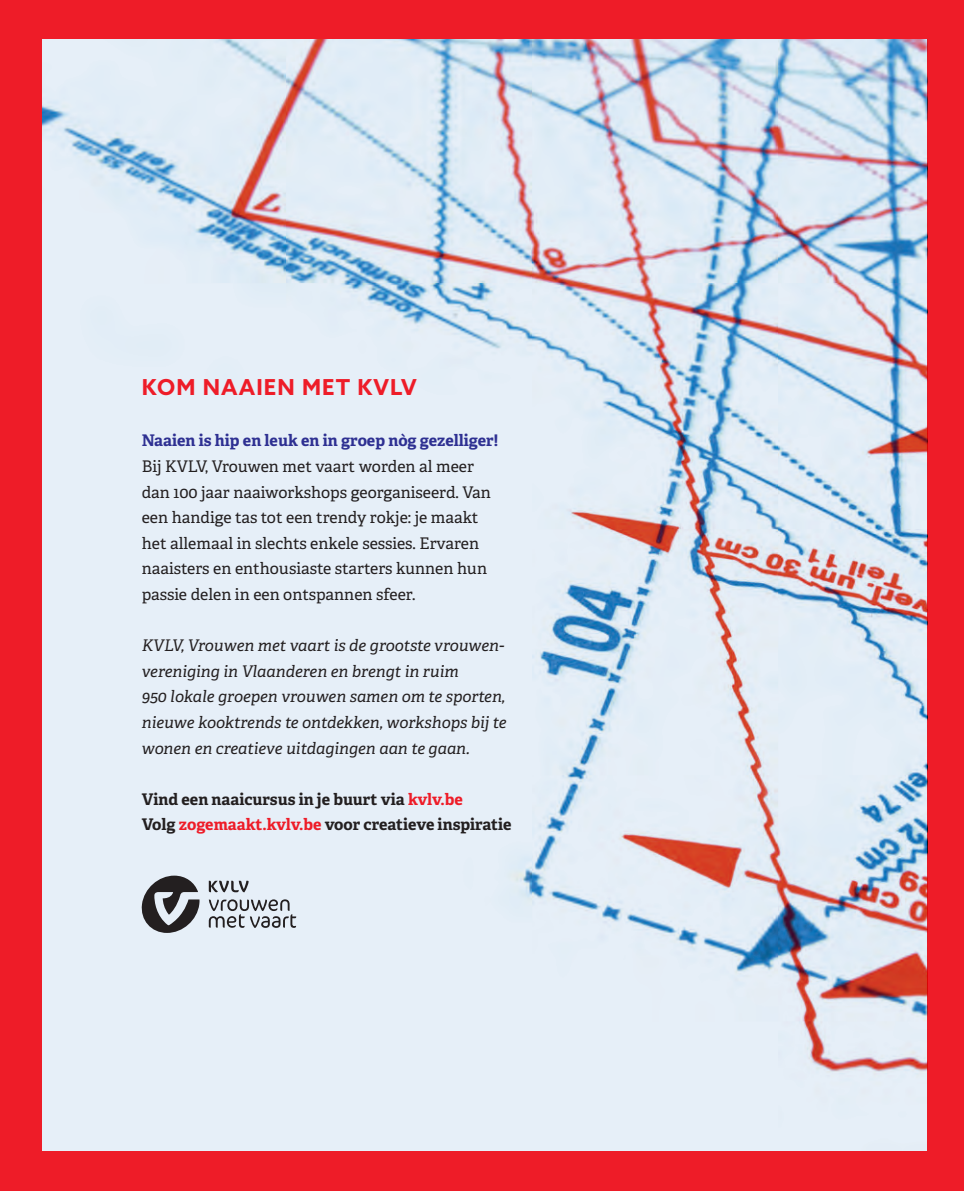
<style>
.page{position:relative;width:964px;height:1191px;background:#ee1c28}
.page>*{position:absolute;margin:0;border:0;box-sizing:border-box;transform-origin:0 0}
.TITEL_2{font:700 22px "Azo Sans";letter-spacing:.05em;color:#ee1c28}
.BODY{font:16px/25.6px "Adelle";color:#231f20}
.BODY-2{font:italic 16px/25.6px "Adelle";color:#231f20}
.BODY-3{font:700 16px "Adelle";color:#231f20}
.BODY-4{font:700 16px "Adelle";color:#2e3092}
.s1{color:#ee1c28}
</style>
<div class="page">
<img style="left:43px;top:40px;width:884px;height:1111px">
<svg style="left:209px;top:899px;width:87px;height:29px;background:#aeb4ba"></svg>
<svg style="left:140px;top:875px;width:60px;height:58px;background:#7b7d81"></svg>
<svg style="left:209px;top:880px;width:40px;height:12px"></svg>
<p class="TITEL_2" style="left:142px;top:373px;width:276px">KOM NAAIEN MET KVLV</p>
<p class="BODY-4" style="left:142px;top:429px;width:358px">Naaien is hip en leuk en in groep nòg gezelliger!</p>
<p class="BODY" style="left:142px;top:453px;width:351px">Bij KVLV, Vrouwen met vaart worden al meer dan 100 jaar naaiworkshops georganiseerd. Van een handige tas tot een trendy rokje: je maakt het allemaal in slechts enkele sessies. Ervaren naaisters en enthousiaste starters kunnen hun passie delen in een ontspannen sfeer.</p>
<p class="BODY-2" style="left:142px;top:632px;width:366px">KVLV, Vrouwen met vaart is de grootste vrouwen&shy;vereniging in Vlaanderen en brengt in ruim<br>950 lokale groepen vrouwen samen om te sporten, nieuwe kooktrends te ontdekken, workshops bij te wonen en creatieve uitdagingen aan te gaan.</p>
<p class="BODY-3" style="left:142px;top:787px;width:322px">Vind een naaicursus in je buurt via <span class="s1">kvlv.be</span></p>
<p class="BODY-3" style="left:142px;top:813px;width:371px">Volg <span class="s1">zogemaakt.kvlv.be</span> voor creatieve inspiratie</p>
</div>
